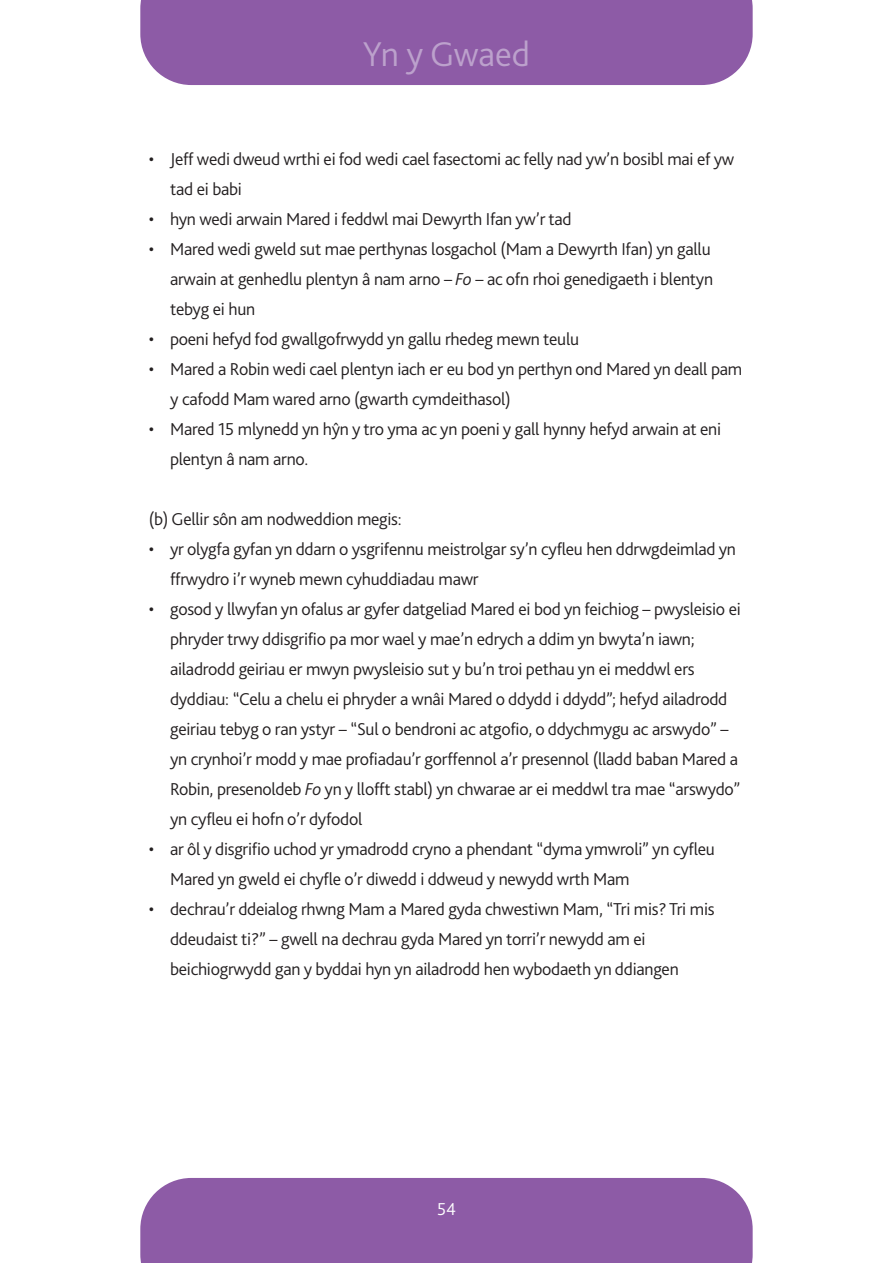
<style>
.page{position:relative;width:893px;height:1263px;background:#fff}
.page>*{position:absolute;margin:0;border:0;box-sizing:border-box;transform-origin:0 0}
.t1{font:300 36px "Bliss 2";color:#bca1cc}
.t2{font:300 18px/30px "Bliss 2";letter-spacing:-.015em;color:#231f20}
.t3{font:300 18px "Bliss 2";color:#fff}
.s1{font-style:italic}
</style>
<div class="page">
<div style="left:140px;top:0;width:613px;height:85px;background:#8d5ba6"></div>
<div style="left:140px;top:1178px;width:613px;height:85px;background:#8d5ba6"></div>
<h1 class="t1" style="left:363px;top:41px;width:169px">Yn y Gwaed</h1>
<p class="t2" style="left:170px;top:146px;width:566px;text-indent:-21px">• Jeff wedi dweud wrthi ei fod wedi cael fasectomi ac felly nad yw’n bosibl mai ef yw tad ei babi</p>
<p class="t2" style="left:149px;top:206px;width:424px">• hyn wedi arwain Mared i feddwl mai Dewyrth Ifan yw’r tad</p>
<p class="t2" style="left:170px;top:236px;width:545px;text-indent:-21px">• Mared wedi gweld sut mae perthynas losgachol (Mam a Dewyrth Ifan) yn gallu arwain at genhedlu plentyn â nam arno – <span class="s1">Fo</span> – ac ofn rhoi genedigaeth i blentyn tebyg ei hun</p>
<p class="t2" style="left:149px;top:326px;width:432px">• poeni hefyd fod gwallgofrwydd yn gallu rhedeg mewn teulu</p>
<p class="t2" style="left:170px;top:356px;width:574px;text-indent:-21px">• Mared a Robin wedi cael plentyn iach er eu bod yn perthyn ond Mared yn deall pam y cafodd Mam wared arno (gwarth cymdeithasol)</p>
<p class="t2" style="left:170px;top:416px;width:553px;text-indent:-21px">• Mared 15 mlynedd yn hŷn y tro yma ac yn poeni y gall hynny hefyd arwain at eni plentyn â nam arno.</p>
<p class="t2" style="left:149px;top:506px;width:254px">(b) Gellir sôn am nodweddion megis:</p>
<p class="t2" style="left:170px;top:536px;width:567px;text-indent:-21px">• yr olygfa gyfan yn ddarn o ysgrifennu meistrolgar sy’n cyfleu hen ddrwgdeimlad yn ffrwydro i’r wyneb mewn cyhuddiadau mawr</p>
<p class="t2" style="left:170px;top:596px;width:572px;text-indent:-21px">• gosod y llwyfan yn ofalus ar gyfer datgeliad Mared ei bod yn feichiog – pwysleisio ei phryder trwy ddisgrifio pa mor wael y mae’n edrych a ddim yn bwyta’n iawn; ailadrodd geiriau er mwyn pwysleisio sut y bu’n troi pethau yn ei meddwl ers dyddiau: “Celu a chelu ei phryder a wnâi Mared o ddydd i ddydd”; hefyd ailadrodd geiriau tebyg o ran ystyr – “Sul o bendroni ac atgofio, o ddychmygu ac arswydo” – yn crynhoi’r modd y mae profiadau’r gorffennol a’r presennol (lladd baban Mared a Robin, presenoldeb <span class="s1">Fo</span> yn y llofft stabl) yn chwarae ar ei meddwl tra mae “arswydo” yn cyfleu ei hofn o’r dyfodol</p>
<p class="t2" style="left:170px;top:836px;width:546px;text-indent:-21px">• ar ôl y disgrifio uchod yr ymadrodd cryno a phendant “dyma ymwroli” yn cyfleu<br>Mared yn gweld ei chyfle o’r diwedd i ddweud y newydd wrth Mam</p>
<p class="t2" style="left:170px;top:896px;width:546px;text-indent:-21px">• dechrau’r ddeialog rhwng Mam a Mared gyda chwestiwn Mam, “Tri mis? Tri mis ddeudaist ti?” – gwell na dechrau gyda Mared yn torri’r newydd am ei beichiogrwydd gan y byddai hyn yn ailadrodd hen wybodaeth yn ddiangen</p>
<p class="t3" style="left:437px;top:1203px;width:20px">54</p>
</div>
